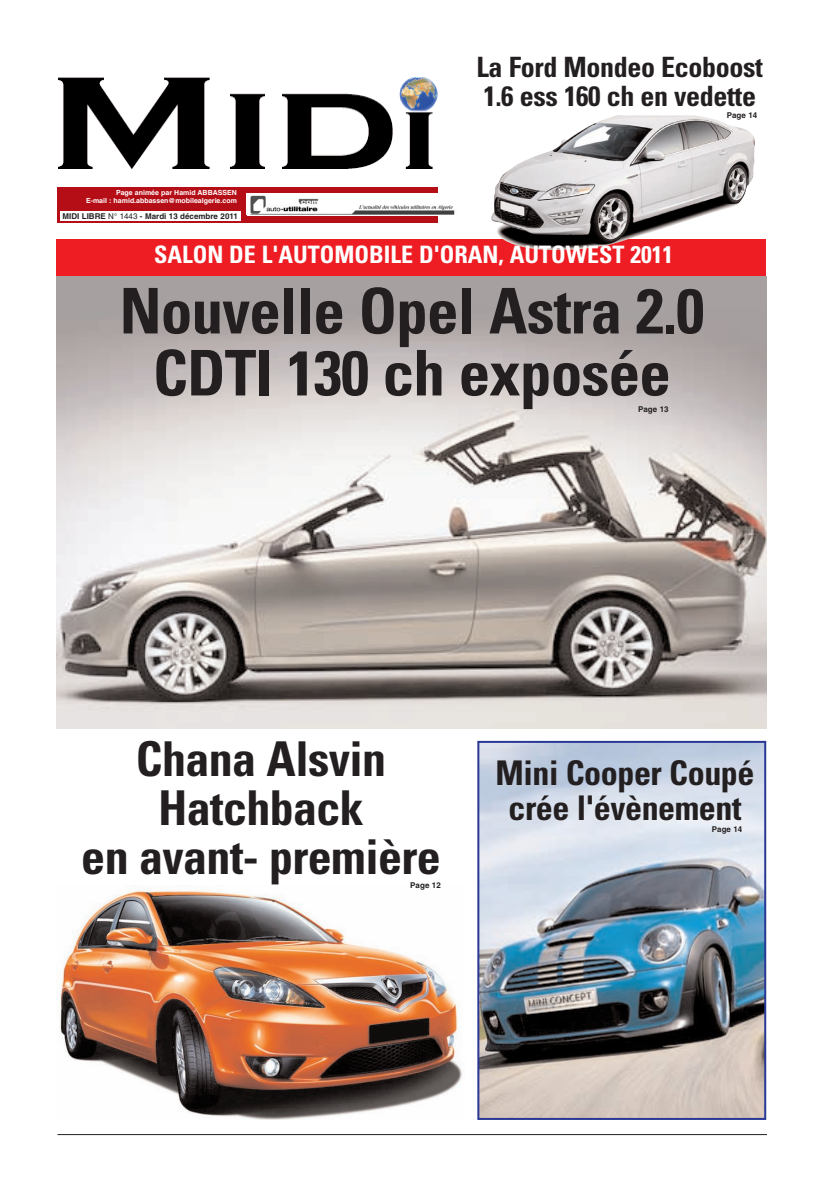
<style>
.page{position:relative;width:823px;height:1191px;background:#fff}
.page>*{position:absolute;margin:0;border:0;box-sizing:border-box;transform-origin:0 0}
.t1{font:700 condensed 63px/62px "Univers";letter-spacing:-.015em;color:#231f20;text-align:center}
.t2{font:700 condensed 48px/49px "Univers";letter-spacing:-.015em;color:#231f20;text-align:center}
.t3{font:700 condensed 34px/35px "Univers";letter-spacing:-.015em;color:#231f20;text-align:center}
.t4{font:700 condensed 28px/29px "Univers";letter-spacing:-.015em;color:#231f20}
.t5{font:700 condensed 24px "Univers";color:#fff}
.t6{font:700 8px "Helvetica";color:#231f20}
.t7{font:700 7px/8.4px "Helvetica";color:#fff;text-align:right}
.s1{font-weight:400}
</style>
<div class="page">
<hr style="left:57px;top:1134px;width:709px;height:1px;background:#231f20">
<div style="left:57px;top:239px;width:708px;height:36px;background:#ee1d23"></div>
<img style="left:58px;top:77px;width:380px;height:91px">
<div style="left:57px;top:188px;width:381px;height:35px;background:#b50e16"></div>
<img style="left:247px;top:194px;width:208px;height:21px">
<div style="left:60px;top:211px;width:180px;height:10px;background:#fff"></div>
<img style="left:57px;top:276px;width:708px;height:452px">
<img style="left:491px;top:115px;width:263px;height:135px">
<img style="left:57px;top:885px;width:405px;height:235px">
<img style="left:480px;top:744px;width:282px;height:373px">
<div style="left:477px;top:741px;width:288px;height:379px;border:2px solid #293795"></div>
<p class="t7" style="left:86px;top:189px;width:152px">Page animée par Hamid ABBASSEN<br>E-mail : hamid.abbassen@mobilealgerie.com</p>
<p class="t6" style="left:62px;top:213px;width:177px">MIDI LIBRE <span class="s1">N° 1443</span> - Mardi 13 décembre 2011</p>
<h3 class="t4" style="left:476px;top:55px;width:287px">La Ford Mondeo Ecoboost<br>1.6 ess 160 ch en vedette</h3>
<p class="t6" style="left:726px;top:112px;width:32px">Page 14</p>
<h3 class="t5" style="left:154px;top:245px;width:520px">SALON DE L'AUTOMOBILE D'ORAN, AUTOWEST 2011</h3>
<h1 class="t1" style="left:119px;top:285px;width:585px">Nouvelle Opel Astra 2.0<br>CDTI 130 ch exposée</h1>
<p class="t6" style="left:637px;top:405px;width:32px">Page 13</p>
<h2 class="t2" style="left:81px;top:738px;width:361px">Chana Alsvin<br>Hatchback<br>en avant- première</h2>
<p class="t6" style="left:410px;top:882px;width:32px">Page 12</p>
<h3 class="t3" style="left:495px;top:757px;width:260px">Mini Cooper Coupé crée l'évènement</h3>
<p class="t6" style="left:711px;top:825px;width:32px">Page 14</p>
</div>
